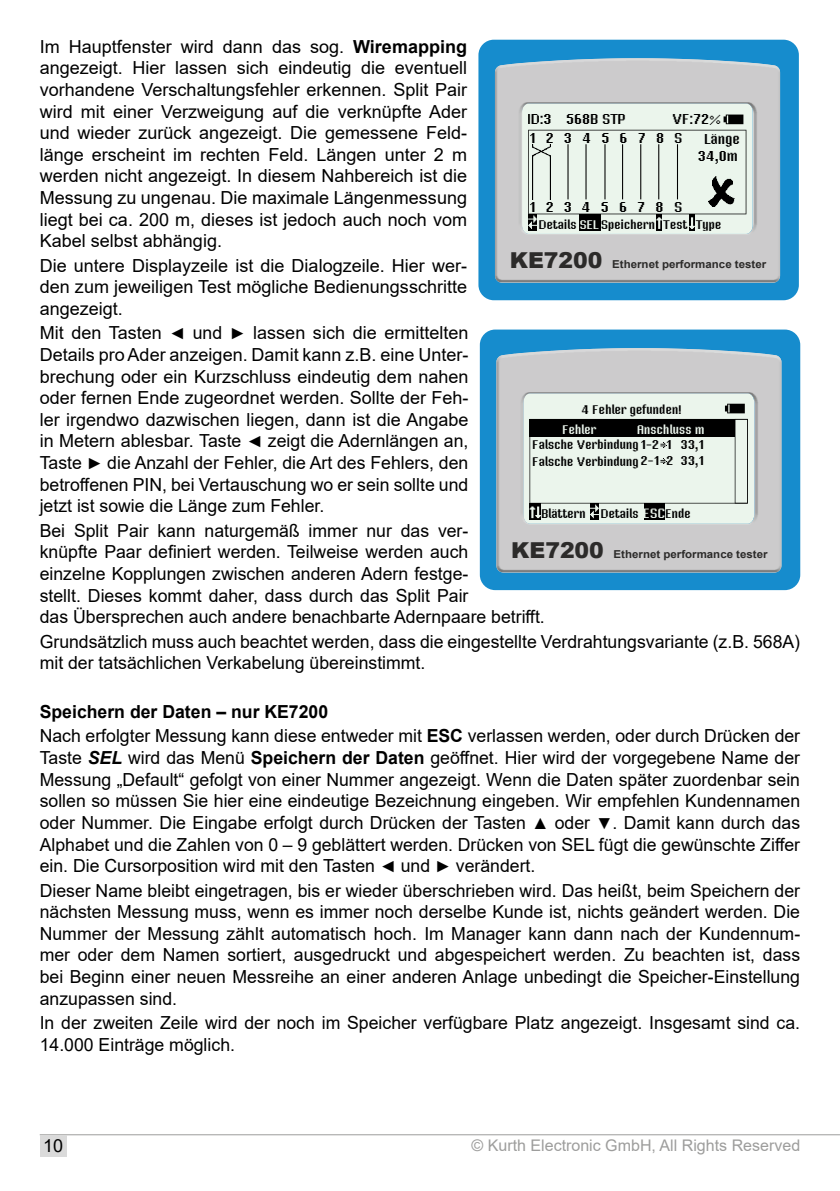
<style>
.page{position:relative;width:840px;height:1191px;background:#fff}
.page>*{position:absolute;margin:0;border:0;box-sizing:border-box;transform-origin:0 0}
.t1{font:18px/21.6px "Arial";color:#000;text-align:justify}
.t2{font:16px "Arial";color:#9d9d9c}
.t3{font:16px "Mister Pixel 16 pt";letter-spacing:.635em;color:#000}
.t4{font:14.6px "Mister Pixel 16 pt";color:#000}
.t5{font:12.6px/15.8px "Mister Pixel 16 pt";color:#000;text-align:justify}
.t6{font:12.6px "Mister Pixel 16 pt";color:#fff}
.t7{font:700 11px "Arial";color:#2c2b2a;scale:1.05 1}
.s1{font-weight:700}
.s2{font-size:16px}
.s3{font-weight:700;font-style:italic}
.s4{font-size:14.6px}
.s5{color:#fff}
.s6{font-weight:900;font-size:22px}
.s7{font-size:14px}
.s8{font-size:14.2px}
.s9{font-size:13.6px;color:#fff}
</style>
<div class="page">
<hr style="left:40px;top:1134px;width:799px;height:1px;background:#9d9d9c">
<div style="left:40px;top:1135px;width:26px;height:21px;background:#dadada"></div>
<div style="left:478px;top:40px;width:320px;height:260px;background:#168ccd"></div>
<img style="left:494px;top:58px;width:285px;height:225px">
<div style="left:528px;top:214px;width:9px;height:17px;background:#000"></div>
<div style="left:688px;top:214px;width:6px;height:17px;background:#000"></div>
<div style="left:656px;top:214px;width:5px;height:17px;background:#000"></div>
<svg style="left:723px;top:115px;width:20px;height:9px"></svg>
<svg style="left:528px;top:130px;width:218px;height:99px;background:#e0eae1"></svg>
<img style="left:707px;top:176px;width:27px;height:30px">
<hr style="left:567px;top:144px;width:1px;height:55px;background:#000">
<hr style="left:604px;top:144px;width:1px;height:55px;background:#000">
<hr style="left:585px;top:144px;width:1px;height:55px;background:#000">
<hr style="left:621px;top:144px;width:1px;height:55px;background:#000">
<hr style="left:640px;top:144px;width:1px;height:55px;background:#000">
<hr style="left:658px;top:144px;width:1px;height:55px;background:#000">
<hr style="left:676px;top:144px;width:1px;height:55px;background:#000">
<img style="left:532px;top:144px;width:18px;height:55px">
<div style="left:578px;top:214px;width:22px;height:17px;background:#000"></div>
<div style="left:479px;top:329px;width:320px;height:261px;background:#168ccd"></div>
<img style="left:496px;top:348px;width:285px;height:224px">
<svg style="left:529px;top:518px;width:11px;height:2px"></svg>
<div style="left:589px;top:503px;width:9px;height:17px;background:#000"></div>
<div style="left:643px;top:503px;width:21px;height:17px;background:#000"></div>
<svg style="left:724px;top:404px;width:20px;height:9px"></svg>
<svg style="left:529px;top:419px;width:218px;height:99px;background:#b9c1ba"></svg>
<p class="t1" style="left:40px;top:36px;width:428px">Im Hauptfenster wird dann das sog. <span class="s1">Wiremapping </span>angezeigt. Hier lassen sich eindeutig die eventuell vorhandene Verschaltungsfehler erkennen. Split Pair wird mit einer Verzweigung auf die verknüpfte Ader und wieder zurück angezeigt. Die gemessene Feld&shy;länge erscheint im rechten Feld. Längen unter 2 m werden nicht angezeigt. In diesem Nahbereich ist die Messung zu ungenau. Die maximale Längenmessung liegt bei ca. 200 m, dieses ist jedoch auch noch vom Kabel selbst abhängig.</p>
<p class="t1" style="left:40px;top:254px;width:428px">Die untere Displayzeile ist die Dialogzeile. Hier wer&shy;den zum jeweiligen Test mögliche Bedienungsschritte angezeigt.</p>
<p class="t1" style="left:40px;top:322px;width:430px">Mit den Tasten <span class="s2">◄</span> und <span class="s2">►</span> lassen sich die ermittelten Details pro Ader anzeigen. Damit kann z.B. eine Unter&shy;brechung oder ein Kurzschluss eindeutig dem nahen oder fernen Ende zugeordnet werden. Sollte der Feh&shy;ler irgendwo dazwischen liegen, dann ist die Angabe in Metern ablesbar. Taste <span class="s2">◄</span> zeigt die Adernlängen an, Taste <span class="s2">►</span> die Anzahl der Fehler, die Art des Fehlers, den betroffenen PIN, bei Vertauschung wo er sein sollte und jetzt ist sowie die Länge zum Fehler.</p>
<p class="t1" style="left:40px;top:519px;width:506px;text-align:left">Bei Split Pair kann naturgemäß immer nur das ver-<br>knüpfte Paar definiert werden. Teilweise werden auch<br>einzelne Kopplungen zwischen anderen Adern festge-<br>stellt. Dieses kommt daher, dass durch das Split Pair<br>das Übersprechen auch andere benachbarte Adernpaare betrifft.</p>
<p class="t1" style="left:40px;top:630px;width:761px">Grundsätzlich muss auch beachtet werden, dass die eingestellte Verdrahtungsvariante (z.B. 568A) mit der tatsächlichen Verkabelung übereinstimmt.</p>
<p class="t1" style="left:40px;top:699px;width:761px;line-height:24.4px"><span class="s1">Speichern der Daten – nur KE7200<br></span>Nach erfolgter Messung kann diese entweder mit <span class="s1">ESC</span> verlassen werden, oder durch Drücken der</p>
<p class="t1" style="left:40px;top:747px;width:761px">Taste <span class="s3">SEL</span> wird das Menü <span class="s1">Speichern der Daten</span> geöffnet. Hier wird der vorgegebene Name der Messung „Default“ gefolgt von einer Nummer angezeigt. Wenn die Daten später zuordenbar sein sollen so müssen Sie hier eine eindeutige Bezeichnung eingeben. Wir empfehlen Kundennamen oder Nummer. Die Eingabe erfolgt durch Drücken der Tasten <span class="s2">▲</span> oder <span class="s2">▼</span>. Damit kann durch das Alphabet und die Zahlen von 0 – 9 geblättert werden. Drücken von SEL fügt die gewünschte Ziffer ein. Die Cursorposition wird mit den Tasten <span class="s2">◄</span> und <span class="s2">►</span> verändert.</p>
<p class="t1" style="left:40px;top:879px;width:761px">Dieser Name bleibt eingetragen, bis er wieder überschrieben wird. Das heißt, beim Speichern der nächsten Messung muss, wenn es immer noch derselbe Kunde ist, nichts geändert werden. Die Nummer der Messung zählt automatisch hoch. Im Manager kann dann nach der Kundennum&shy;mer oder dem Namen sortiert, ausgedruckt und abgespeichert werden. Zu beachten ist, dass bei Beginn einer neuen Messreihe an einer anderen Anlage unbedingt die Speicher-Einstellung anzupassen sind.</p>
<p class="t1" style="left:40px;top:1011px;width:761px">In der zweiten Zeile wird der noch im Speicher verfügbare Platz angezeigt. Insgesamt sind ca.<br>14.000 Einträge möglich.</p>
<p class="t4" style="left:528px;top:111px;width:26px">ID:<span class="s2">3</span></p>
<p class="t4" style="left:567px;top:111px;width:61px"><span class="s2">568</span>B STP</p>
<p class="t4" style="left:673px;top:111px;width:50px">VF:<span class="s2">72</span>%</p>
<p class="t3" style="left:698px;top:146px;width:41px">34,0<span class="s4">m</span></p>
<p class="t3" style="left:530px;top:128px;width:154px">12345678<span class="s4">S</span></p>
<p class="t4" style="left:704px;top:130px;width:37px">Länge</p>
<p class="t3" style="left:530px;top:197px;width:154px">12345678<span class="s4">S</span></p>
<p class="t5" style="left:539px;top:216px;width:184px">Details <span class="s5">SEL</span> Speichern Test Type</p>
<p class="t7" style="left:509px;top:256px;width:245px"><span class="s6">KE7200</span> Ethernet performance tester</p>
<p class="t5" style="left:582px;top:401px;width:101px"><span class="s7">4</span> Fehler gefunden!</p>
<p class="t5" style="left:532px;top:421px;width:174px;text-indent:105px"><span class="s5">Anschluss m </span>Falsche Verbindung <span class="s8">1-2 1 33,1<br></span>Falsche Verbindung <span class="s8">2-1 2 33,1</span></p>
<p class="t6" style="left:562px;top:422px;width:36px">Fehler</p>
<p class="t5" style="left:541px;top:505px;width:151px">Blättern Details <span class="s9">ESC</span>Ende</p>
<p class="t7" style="left:511px;top:546px;width:245px"><span class="s6">KE7200</span> Ethernet performance tester</p>
<p class="t1" style="left:43px;top:1135px;width:22px">10</p>
<p class="t2" style="left:471px;top:1134px;width:330px">© Kurth Electronic GmbH, All Rights Reserved</p>
</div>
